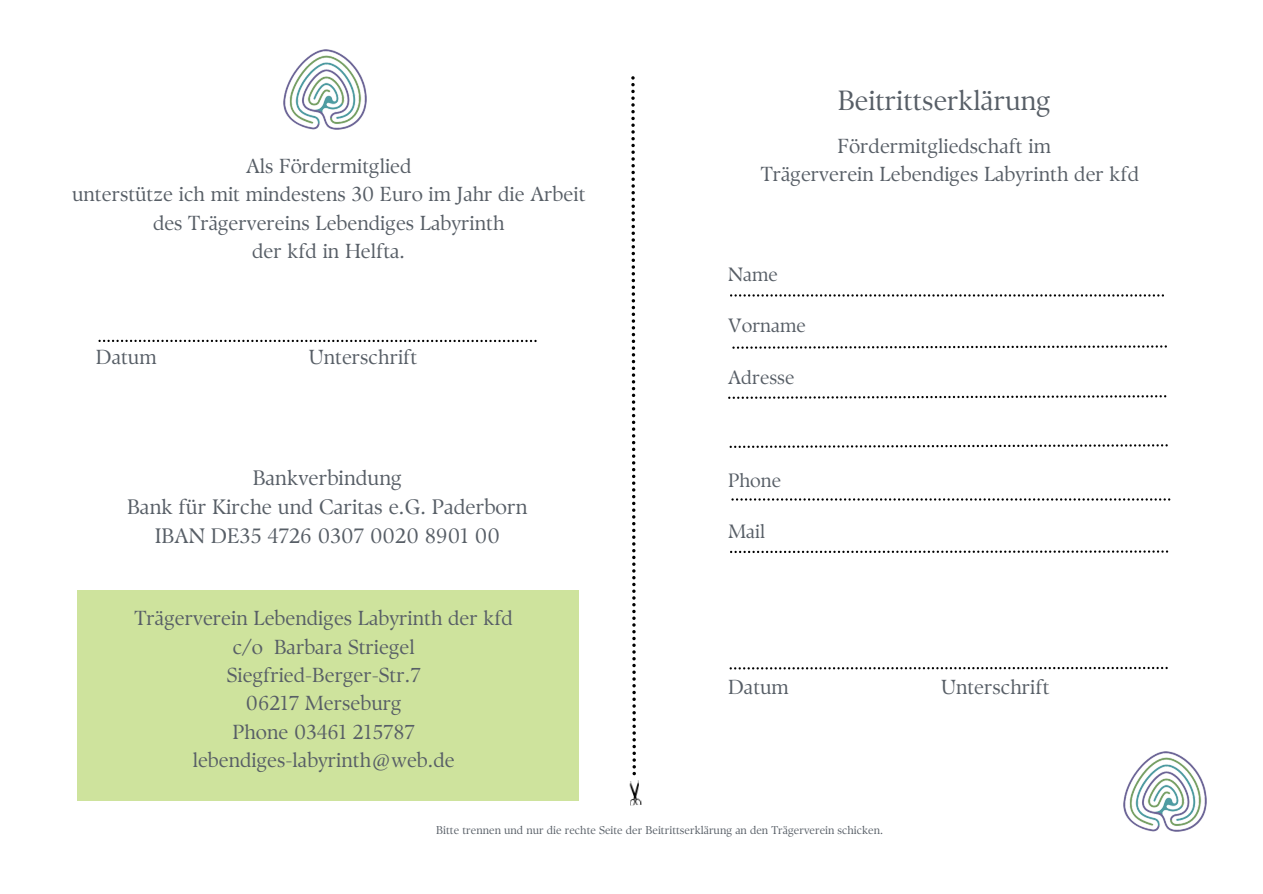
<style>
.page{position:relative;width:1263px;height:894px;background:#fff}
.page>*{position:absolute;margin:0;border:0;box-sizing:border-box;transform-origin:0 0}
.t1{font:27.75px "TY Serif D";color:#575e66}
.t2{font:20.85px/29.2px "TY Serif D";color:#575e66;text-align:center}
.t3{font:20.25px/28.2px "TY Serif D";color:#575e66;text-align:center}
.t4{font:19.2px "TY Serif D";color:#575e66}
.t5{font:11.25px "TY Serif D";color:#575e66}
</style>
<div class="page">
<svg style="left:631px;top:76px;width:5px;height:699px"></svg>
<img style="left:1123px;top:751px;width:83px;height:80px">
<svg style="left:730px;top:294px;width:434px;height:2px"></svg>
<svg style="left:98px;top:339px;width:439px;height:3px"></svg>
<svg style="left:730px;top:444px;width:438px;height:4px"></svg>
<svg style="left:731px;top:498px;width:439px;height:2px"></svg>
<img style="left:629px;top:780px;width:12px;height:25px">
<img style="left:284px;top:50px;width:83px;height:79px">
<svg style="left:732px;top:345px;width:435px;height:3px"></svg>
<svg style="left:730px;top:550px;width:438px;height:3px"></svg>
<div style="left:77px;top:589px;width:502px;height:210px;background:#cee39d"></div>
<svg style="left:730px;top:666px;width:438px;height:3px"></svg>
<svg style="left:728px;top:395px;width:438px;height:4px"></svg>
<p class="t3" style="left:72px;top:152px;width:515px">Als Fördermitglied<br>unterstütze ich mit mindestens 30 Euro im Jahr die Arbeit des Trägervereins Lebendiges Labyrinth<br>der kfd in Helfta.</p>
<p class="t3" style="left:96px;top:343px;width:62px">Datum</p>
<p class="t3" style="left:309px;top:343px;width:110px">Unterschrift</p>
<p class="t2" style="left:127px;top:462px;width:402px">Bankverbindung<br>Bank für Kirche und Caritas e.G. Paderborn<br>IBAN DE35 4726 0307 0020 8901 00</p>
<p class="t3" style="left:135px;top:604px;width:380px">Trägerverein Lebendiges Labyrinth der kfd c/o Barbara Striegel<br>Siegfried-Berger-Str.7<br>06217 Merseburg<br>Phone 03461 215787 lebendiges-labyrinth@web.de</p>
<h1 class="t1" style="left:838px;top:84px;width:215px">Beitrittserklärung</h1>
<p class="t3" style="left:761px;top:131px;width:380px">Fördermitgliedschaft im<br>Trägerverein Lebendiges Labyrinth der kfd</p>
<p class="t4" style="left:728px;top:262px;width:51px">Name</p>
<p class="t4" style="left:728px;top:314px;width:79px">Vorname</p>
<p class="t4" style="left:728px;top:365px;width:68px">Adresse</p>
<p class="t4" style="left:728px;top:468px;width:54px">Phone</p>
<p class="t4" style="left:728px;top:520px;width:39px">Mail</p>
<p class="t3" style="left:728px;top:672px;width:62px">Datum</p>
<p class="t3" style="left:941px;top:672px;width:110px">Unterschrift</p>
<p class="t5" style="left:436px;top:823px;width:448px">Bitte trennen und nur die rechte Seite der Beitrittserklärung an den Trägerverein schicken.</p>
</div>
